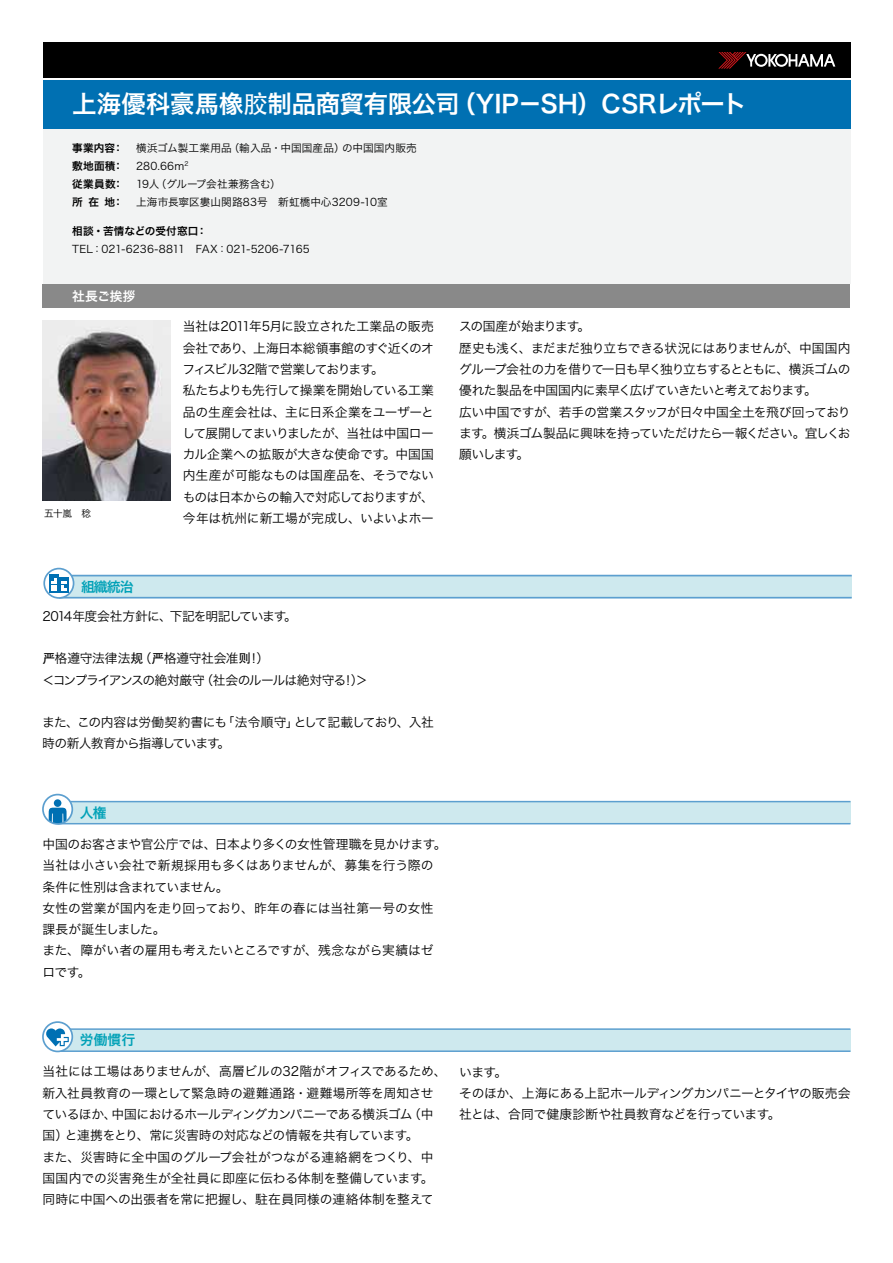
<style>
.page{position:relative;width:893px;height:1263px;background:#fff}
.page>*{position:absolute;margin:0;border:0;box-sizing:border-box;transform-origin:0 0}
.t1{font:24.45px "Hira Kaku Pro N W6";letter-spacing:-.01em;color:#fff}
.t2{font:13.8px "Hira Kaku Pro N W6";letter-spacing:-.065em;color:#00a1b7}
.t3{font:12.75px/21.3px "Hira Kaku Pro N W3";letter-spacing:-.03em;color:#000}
.t4{font:12.75px/21.3px "Hira Kaku Pro N W3";letter-spacing:-.005em;color:#000}
.t5{font:12.75px "Hira Kaku Pro N W3";letter-spacing:-.065em;color:#000}
.t6{font:12.75px "Hira Kaku Pro N W3";letter-spacing:-.06em;color:#000}
.t7{font:12.75px "Hira Kaku Pro N W3";letter-spacing:-.075em;color:#000}
.t8{font:12.75px "Hira Kaku Pro N W3";letter-spacing:.005em;color:#000}
.t9{font:12.75px "Hira Kaku Pro N W3";letter-spacing:-.05em;color:#000}
.t10{font:12.75px "Hira Kaku Pro N W3";letter-spacing:-.055em;color:#000}
.t11{font:12.75px "Hira Kaku Pro N W3";letter-spacing:-.07em;color:#000}
.t12{font:12.75px "Hira Kaku Pro N W3";letter-spacing:-.105em;color:#000}
.t13{font:12.75px "Hira Kaku Pro N W3";letter-spacing:-.085em;color:#000}
.t14{font:12.75px "Hira Kaku Pro N W3";letter-spacing:-.09em;color:#000}
.t15{font:12.75px "Hira Kaku Pro N W6";letter-spacing:-.005em;color:#fff}
.t16{font:10.65px/18px "Hira Kaku Pro N W3";letter-spacing:.005em;color:#000}
.t17{font:10.65px/18px "Hira Kaku Pro N W6";letter-spacing:.02em;color:#000}
.t18{font:10.65px "Hira Kaku Pro N W6";color:#000}
.t19{font:9.6px "Hira Kaku Pro N W3";color:#000}
.t20{font:6.15px "Hira Kaku Pro N W3";color:#000}
.s1{font-family:"Adobe Heiti Std"}
</style>
<div class="page">
<div style="left:43px;top:129px;width:807px;height:155px;background:#f2f3f3"></div>
<div style="left:43px;top:43px;width:807px;height:35px;background:#000"></div>
<svg style="left:718px;top:52px;width:117px;height:17px"></svg>
<div style="left:43px;top:80px;width:807px;height:49px;background:#0070b2"></div>
<div style="left:43px;top:284px;width:807px;height:23px;background:#898989"></div>
<img style="left:43px;top:320px;width:127px;height:181px">
<div style="left:59px;top:576px;width:793px;height:22px;background:#cee9ee"></div>
<hr style="left:59px;top:575px;width:793px;height:1px;background:#5c9fcf">
<hr style="left:59px;top:597px;width:793px;height:1px;background:#5c9fcf">
<svg style="left:44px;top:569px;width:30px;height:29px"></svg>
<div style="left:43px;top:568px;width:31px;height:31px;border:2px solid #5c9fcf;border-radius:50%"></div>
<div style="left:49px;top:574px;width:9px;height:18px;background:#0070b3"></div>
<div style="left:59px;top:577px;width:10px;height:15px;background:#0070b3"></div>
<svg style="left:51px;top:578px;width:16px;height:13px"></svg>
<div style="left:58px;top:802px;width:792px;height:22px;background:#cee9ee"></div>
<hr style="left:58px;top:801px;width:792px;height:1px;background:#5c9fcf">
<hr style="left:58px;top:823px;width:792px;height:1px;background:#5c9fcf">
<svg style="left:43px;top:794px;width:29px;height:30px"></svg>
<div style="left:54px;top:799px;width:7px;height:8px;background:#0070b3;border-radius:50%"></div>
<svg style="left:49px;top:808px;width:18px;height:16px"></svg>
<div style="left:42px;top:794px;width:31px;height:31px;border:2px solid #5c9fcf;border-radius:50%"></div>
<div style="left:58px;top:1029px;width:792px;height:22px;background:#cee9ee"></div>
<hr style="left:58px;top:1028px;width:792px;height:2px;background:#5c9fcf">
<hr style="left:58px;top:1050px;width:792px;height:2px;background:#5c9fcf">
<svg style="left:43px;top:1022px;width:29px;height:29px"></svg>
<div style="left:42px;top:1021px;width:31px;height:31px;border:2px solid #5c9fcf;border-radius:50%"></div>
<svg style="left:46px;top:1028px;width:23px;height:18px"></svg>
<h1 class="t1" style="left:72px;top:82px;width:389px">上海優科豪馬橡<span class="s1">胶</span>制品商貿有限公司</h1>
<h1 class="t1" style="left:451px;top:82px;width:297px">（YIP－SH）CSRレポート</h1>
<p class="t16" style="left:136px;top:138px;width:97px">横浜ゴム製工業用品</p>
<p class="t20" style="left:184px;top:159px;width:6px">2</p>
<p class="t17" style="left:113px;top:138px;width:12px;text-indent:-40px">事業内容：</p>
<p class="t16" style="left:229px;top:138px;width:118px">（輸入品・中国国産品）</p>
<p class="t16" style="left:342px;top:138px;width:76px">の中国国内販売</p>
<p class="t17" style="left:113px;top:138px;width:12px">：</p>
<p class="t17" style="left:113px;top:156px;width:12px;text-indent:-40px">敷地面積：</p>
<p class="t16" style="left:156px;top:156px;width:126px;text-indent:-20px">280.66m<br>（グループ会社兼務含む(</p>
<p class="t17" style="left:113px;top:174px;width:12px;text-indent:-40px">従業員数：</p>
<p class="t16" style="left:136px;top:174px;width:253px">19人<br>上海市長寧区婁山関路83号　新虹橋中心3209-10室</p>
<p class="t17" style="left:197px;top:221px;width:12px">：</p>
<p class="t17" style="left:88px;top:193px;width:12px">在</p>
<p class="t17" style="left:72px;top:193px;width:12px">所</p>
<p class="t17" style="left:105px;top:193px;width:12px">地</p>
<p class="t18" style="left:72px;top:221px;width:128px">相談・苦情などの受付窓口</p>
<p class="t16" style="left:72px;top:239px;width:239px">TEL：021-6236-8811　FAX：021-5206-7165</p>
<p class="t15" style="left:72px;top:284px;width:65px">社長ご挨拶</p>
<p class="t19" style="left:44px;top:504px;width:49px">五十嵐　稔</p>
<p class="t2" style="left:81px;top:574px;width:54px">組織統治</p>
<p class="t3" style="left:183px;top:315px;width:253px">当社は2011年5月に設立された工業品の販売</p>
<p class="t10" style="left:183px;top:337px;width:253px">会社であり、上海日本総領事館のすぐ近くのオ</p>
<p class="t3" style="left:371px;top:358px;width:14px">。</p>
<p class="t5" style="left:183px;top:358px;width:192px">フィスビル32階で営業しております</p>
<p class="t6" style="left:183px;top:379px;width:252px">私たちよりも先行して操業を開始している工業</p>
<p class="t3" style="left:183px;top:400px;width:253px">品の生産会社は、主に日系企業をユーザーと</p>
<p class="t6" style="left:183px;top:422px;width:253px">して展開してまいりましたが、当社は中国ロー</p>
<p class="t3" style="left:383px;top:443px;width:52px">。中国国</p>
<p class="t3" style="left:183px;top:443px;width:253px">カル企業への拡販が大きな使命です<br>内生産が可能なものは国産品を、そうでないものは日本からの輸入で対応しておりますが、今年は杭州に新工場が完成し、いよいよホー</p>
<p class="t3" style="left:42px;top:604px;width:131px">2014年度会社方針に、</p>
<p class="t3" style="left:139px;top:647px;width:132px">（<span class="s1">严</span>格遵守社会准<span class="s1">则</span> (</p>
<p class="t14" style="left:170px;top:605px;width:118px">下記を明記しています</p>
<p class="t3" style="left:284px;top:604px;width:14px">。</p>
<p class="t3" style="left:42px;top:647px;width:102px"><span class="s1">严</span>格遵守法律法<span class="s1">规</span></p>
<p class="t3" style="left:247px;top:647px;width:14px">!</p>
<p class="t12" style="left:53px;top:668px;width:154px">コンプライアンスの絶対厳守</p>
<p class="t3" style="left:200px;top:668px;width:169px">（社会のルールは絶対守る &lt;(</p>
<p class="t3" style="left:342px;top:668px;width:14px">!</p>
<p class="t3" style="left:42px;top:668px;width:14px">＜</p>
<p class="t3" style="left:42px;top:711px;width:190px;text-align:right">また、この内容は労働契約書にも。</p>
<p class="t3" style="left:222px;top:711px;width:78px">「法令順守」</p>
<p class="t13" style="left:294px;top:711px;width:141px">として記載しており、入社</p>
<p class="t11" style="left:42px;top:732px;width:179px">時の新人教育から指導しています</p>
<p class="t3" style="left:519px;top:315px;width:333px;text-indent:-60px">スの国産が始まります<br>、まだまだ独り立ちできる状況にはありませんが、中国国内</p>
<p class="t3" style="left:577px;top:315px;width:14px">。</p>
<p class="t3" style="left:459px;top:336px;width:63px">歴史も浅く</p>
<p class="t7" style="left:459px;top:358px;width:393px">グループ会社の力を借りて一日も早く独り立ちするとともに、横浜ゴムの</p>
<p class="t3" style="left:804px;top:379px;width:14px">。</p>
<p class="t5" style="left:459px;top:379px;width:348px">優れた製品を中国国内に素早く広げていきたいと考えております</p>
<p class="t3" style="left:459px;top:400px;width:393px">広い中国ですが、若手の営業スタッフが日々中国全土を飛び回っており</p>
<p class="t5" style="left:482px;top:422px;width:370px">。横浜ゴム製品に興味を持っていただけたら一報ください。宜しくお</p>
<p class="t3" style="left:459px;top:421px;width:26px">ます</p>
<p class="t3" style="left:459px;top:443px;width:61px">願いします</p>
<p class="t3" style="left:516px;top:443px;width:14px">。</p>
<p class="t2" style="left:80px;top:800px;width:28px">人権</p>
<p class="t3" style="left:43px;top:833px;width:405px">中国のお客さまや官公庁では、日本より多くの女性管理職を見かけます。当社は小さい会社で新規採用も多くはありませんが、募集を行う際の条件に性別は含まれていません。<br>女性の営業が国内を走り回っており、昨年の春には当社第一号の女性課長が誕生しました。<br>また、障がい者の雇用も考えたいところですが、残念ながら実績はゼロです。</p>
<p class="t2" style="left:80px;top:1027px;width:57px">労働慣行</p>
<p class="t3" style="left:43px;top:1060px;width:405px">当社には工場はありませんが、高層ビルの32階がオフィスであるため、</p>
<p class="t8" style="left:43px;top:1081px;width:393px">新入社員教育の一環として緊急時の避難通路・避難場所等を周知させ</p>
<p class="t3" style="left:408px;top:1103px;width:27px">（中</p>
<p class="t9" style="left:111px;top:1103px;width:303px">中国におけるホールディングカンパニーである横浜ゴム</p>
<p class="t3" style="left:65px;top:1103px;width:355px;text-indent:-22px">ているほか、<br>と連携をとり、常に災害時の対応などの情報を共有しています。</p>
<p class="t4" style="left:43px;top:1124px;width:393px">国）<br>また、災害時に全中国のグループ会社がつながる連絡網をつくり、中国国内での災害発生が全社員に即座に伝わる体制を整備しています。同時に中国への出張者を常に把握し、駐在員同様の連絡体制を整えて</p>
<p class="t3" style="left:459px;top:1060px;width:393px">います。<br>そのほか、上海にある上記ホールディングカンパニーとタイヤの販売会社とは、合同で健康診断や社員教育などを行っています。</p>
</div>
